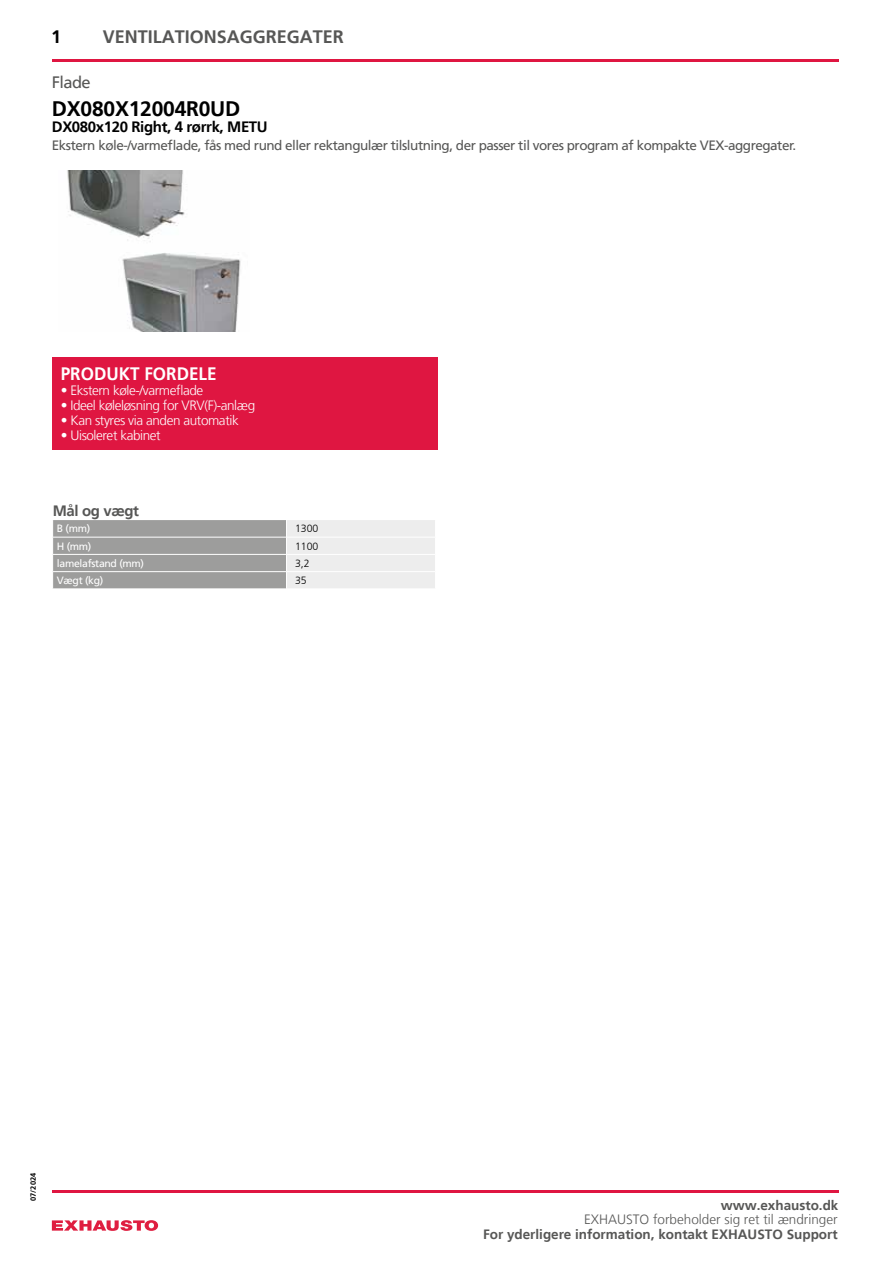
<style>
.page{position:relative;width:893px;height:1263px;background:#fff}
.page>*{position:absolute;margin:0;border:0;box-sizing:border-box;transform-origin:0 0}
.t1{font:700 21px "Frutiger LT";letter-spacing:-.01em;color:#000}
.t2{font:700 18px "Frutiger LT";color:#575756}
.t3{font:700 18px "Frutiger LT";color:#fff;scale:.95 1}
.t4{font:700 18px "Frutiger LT";color:#000}
.t5{font:16.5px "Frutiger LT";letter-spacing:-.035em;color:#575756}
.t6{font:700 15px "Frutiger LT";letter-spacing:-.025em;color:#000}
.t7{font:700 15px "Frutiger LT";letter-spacing:-.025em;color:#575756}
.t8{font:13.5px "Frutiger LT";letter-spacing:-.035em;color:#575756}
.t9{font:300 13.5px "Frutiger LT";letter-spacing:-.03em;color:#fff}
.t10{font:700 13.5px "Frutiger LT";color:#575756}
.t11{font:300 13.5px "Frutiger LT";color:#575756}
.t12{font:10.5px "Frutiger LT";letter-spacing:-.03em;color:#fff}
.t13{font:300 10.5px "Frutiger LT";color:#000}
.t14{font:700 7.5px "Frutiger LT";color:#000}
</style>
<div class="page">
<img style="left:67px;top:170px;width:174px;height:162px">
<div style="left:52px;top:358px;width:386px;height:92px;background:#df1641"></div>
<svg style="left:52px;top:1220px;width:106px;height:11px"></svg>
<hr style="left:52px;top:60px;width:786px;height:2px;background:#df1641">
<svg style="left:52px;top:520px;width:383px;height:69px;background:#c0c0bf"></svg>
<hr style="left:52px;top:1190px;width:786px;height:2px;background:#df1641">
<h2 class="t4" style="left:51px;top:27px;width:12px">1</h2>
<h2 class="t2" style="left:103px;top:27px;width:243px">VENTILATIONSAGGREGATER</h2>
<p class="t5" style="left:52px;top:73px;width:40px">Flade</p>
<h1 class="t1" style="left:52px;top:96px;width:190px">DX080X12004R0UD</h1>
<p class="t6" style="left:52px;top:118px;width:217px">DX080x120 Right, 4 rørrk, METU</p>
<p class="t8" style="left:52px;top:138px;width:746px">Ekstern køle-/varmeflade, fås med rund eller rektangulær tilslutning, der passer til vores program af kompakte VEX-aggregater.</p>
<h2 class="t3" style="left:61px;top:363px;width:166px">PRODUKT FORDELE</h2>
<p class="t9" style="left:61px;top:382px;width:144px">• Ekstern køle-/varmeflade</p>
<p class="t9" style="left:61px;top:397px;width:196px">• Ideel køleløsning for VRV(F)-anlæg</p>
<p class="t9" style="left:61px;top:412px;width:179px">• Kan styres via anden automatik</p>
<p class="t9" style="left:61px;top:427px;width:101px">• Uisoleret kabinet</p>
<p class="t7" style="left:53px;top:502px;width:88px">Mål og vægt</p>
<p class="t12" style="left:57px;top:523px;width:35px">B (mm)</p>
<p class="t13" style="left:295px;top:523px;width:25px">1300</p>
<p class="t12" style="left:57px;top:540px;width:36px">H (mm)</p>
<p class="t13" style="left:295px;top:540px;width:25px">1100</p>
<p class="t12" style="left:57px;top:557px;width:89px">lamelafstand (mm)</p>
<p class="t13" style="left:295px;top:557px;width:16px">3,2</p>
<p class="t12" style="left:57px;top:574px;width:48px">Vægt (kg)</p>
<p class="t13" style="left:295px;top:575px;width:13px">35</p>
<p class="t14" style="left:29px;top:1201px;width:29px;rotate:-90deg">07/2024</p>
<p class="t10" style="left:721px;top:1198px;width:119px">www.exhausto.dk</p>
<p class="t11" style="left:584px;top:1212px;width:255px">EXHAUSTO forbeholder sig ret til ændringer</p>
<p class="t10" style="left:483px;top:1226px;width:356px">For yderligere information, kontakt EXHAUSTO Support</p>
</div>
